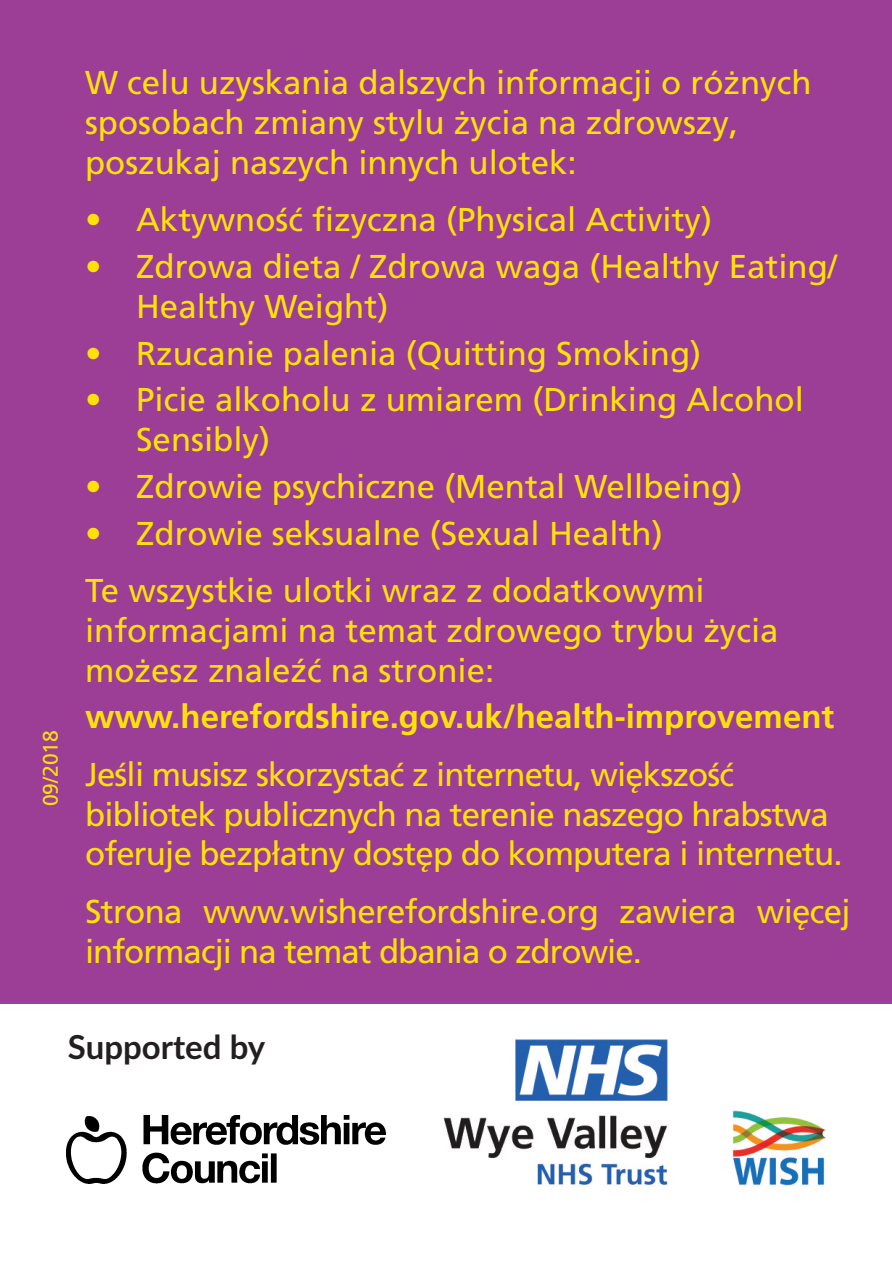
<style>
.page{position:relative;width:892px;height:1262px;background:#fff}
.page>*{position:absolute;margin:0;border:0;box-sizing:border-box;transform-origin:0 0}
.t1{font:33px/39.6px "Frutiger LT Pro";color:#ffe10a}
.t2{font:33px/39.6px "Frutiger LT Pro";letter-spacing:-.025em;color:#ffe10a}
.t3{font:33px/39.6px "Frutiger LT Pro";letter-spacing:-.02em;color:#ffe10a}
.t4{font:700 33px "Frutiger LT Pro";color:#ffe10a}
.t5{font:700 33px "Lato";color:#231f20}
.t6{font:21px "Frutiger LT Pro";color:#ffe10a}
</style>
<div class="page">
<div style="left:0;top:0;width:891px;height:1256px;background:#9c3d96"></div>
<div style="left:0;top:1004px;width:891px;height:257px;background:#fff"></div>
<img style="left:443px;top:1039px;width:225px;height:146px">
<img style="left:67px;top:1115px;width:319px;height:68px">
<img style="left:732px;top:1110px;width:94px;height:76px">
<p class="t6" style="left:42px;top:806px;width:77px;rotate:-90deg">09/2018</p>
<p class="t1" style="left:85px;top:66px;width:728px">W celu uzyskania dalszych informacji o różnych sposobach zmiany stylu życia na zdrowszy, poszukaj naszych innych ulotek:</p>
<p class="t1" style="left:85px;top:202px;width:628px">• Aktywność fizyczna (Physical Activity)</p>
<p class="t1" style="left:136px;top:249px;width:702px;text-indent:-51px">• Zdrowa dieta / Zdrowa waga (Healthy Eating/<br>Healthy Weight)</p>
<p class="t1" style="left:85px;top:336px;width:617px">• Rzucanie palenia (Quitting Smoking)</p>
<p class="t1" style="left:136px;top:382px;width:669px;text-indent:-51px">• Picie alkoholu z umiarem (Drinking Alcohol<br>Sensibly)</p>
<p class="t1" style="left:85px;top:469px;width:658px">• Zdrowie psychiczne (Mental Wellbeing)</p>
<p class="t1" style="left:85px;top:507px;width:621px;line-height:57.6px">• Zdrowie seksualne (Sexual Health)<br>Te wszystkie ulotki wraz z dodatkowymi</p>
<p class="t1" style="left:85px;top:613px;width:695px">informacjami na temat zdrowego trybu życia możesz znaleźć na stronie:</p>
<p class="t4" style="left:85px;top:703px;width:750px">www.herefordshire.gov.uk/health-improvement</p>
<p class="t2" style="left:85px;top:757px;width:759px">Jeśli musisz skorzystać z internetu, większość bibliotek publicznych na terenie naszego hrabstwa oferuje bezpłatny dostęp do komputera i internetu.</p>
<p class="t3" style="left:85px;top:894px;width:767px">Strona www.wisherefordshire.org zawiera więcej informacji na temat dbania o zdrowie.</p>
<p class="t5" style="left:68px;top:1027px;width:199px">Supported by</p>
</div>
